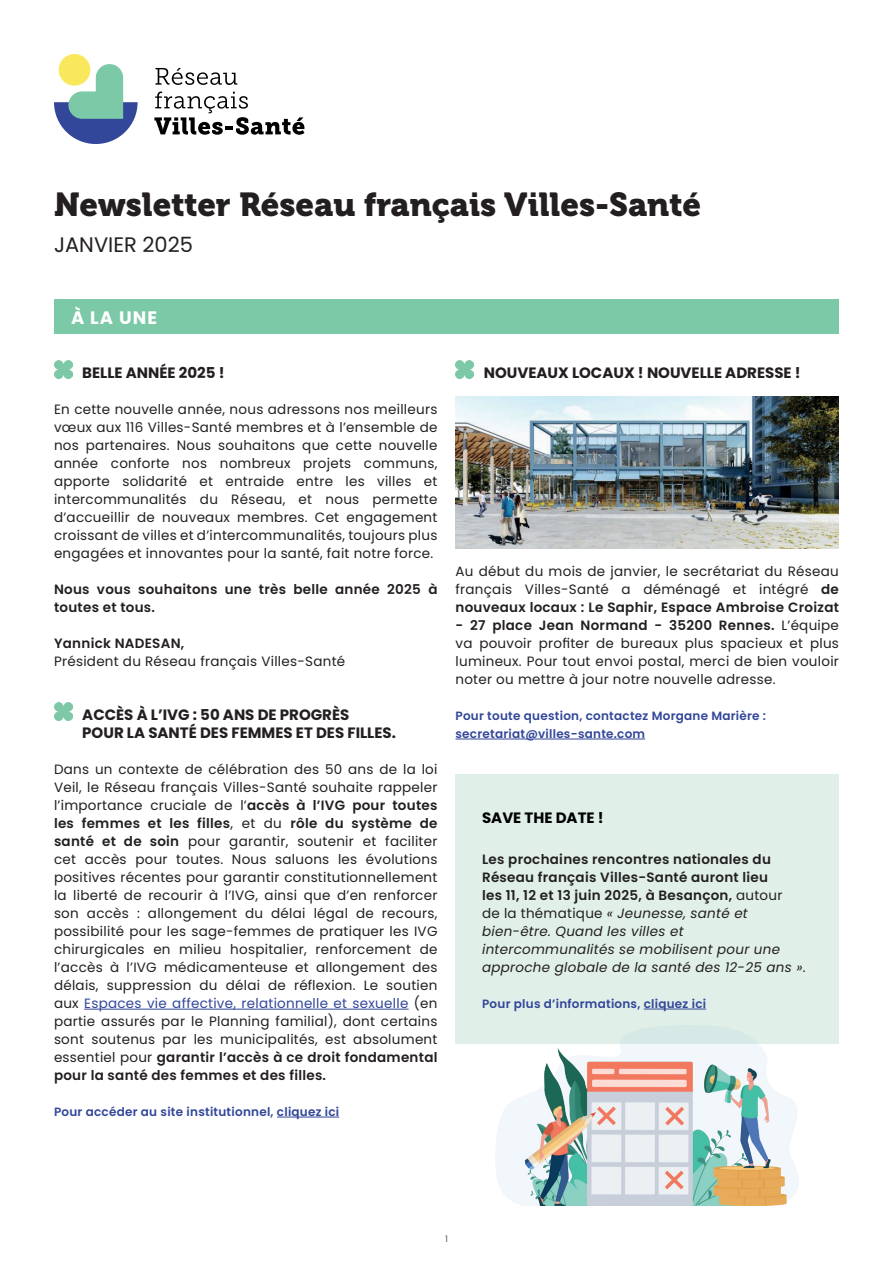
<style>
.page{position:relative;width:893px;height:1263px;background:#fff}
.page>*{position:absolute;margin:0;border:0;box-sizing:border-box;transform-origin:0 0}
.t1{font:33px "Museo 900";color:#231f20}
.t2{font:21px "Poppins";color:#231f20}
.t3{font:700 18px "Poppins";color:#fff}
.t4{font:700 15px/18px "Poppins";color:#231f20}
.t5{font:700 15px "Poppins";color:#000001}
.t6{font:13.5px/18px "Poppins";letter-spacing:.02em;color:#231f20;text-align:justify}
.t7{font:italic 13.5px/18px "Poppins";letter-spacing:.02em;color:#231f20}
.t8{font:600 13.5px/18px "Poppins";letter-spacing:.02em;color:#231f20}
.t9{font:600 12px/18px "Poppins";letter-spacing:.02em;color:#32469a}
.t10{font:9px "Poppins";color:#57585a}
.s1{font-weight:600}
.s2{color:#32469a}
.s3{font-weight:600;font-style:normal}
.s4{font-style:normal}
</style>
<div class="page">
<div style="left:54px;top:299px;width:785px;height:35px;background:#7bc9a7"></div>
<div style="left:59px;top:54px;width:31px;height:32px;background:#fae85c;border-radius:50%"></div>
<svg style="left:54px;top:64px;width:84px;height:80px"></svg>
<svg style="left:155px;top:68px;width:82px;height:17px"></svg>
<svg style="left:154px;top:92px;width:150px;height:43px"></svg>
<img style="left:54px;top:360px;width:18px;height:18px">
<div style="left:455px;top:774px;width:384px;height:270px;background:#e0f0e8"></div>
<hr style="left:644px;top:1009px;width:62px;height:1px;background:#32469a">
<img style="left:496px;top:1044px;width:303px;height:162px">
<img style="left:54px;top:702px;width:18px;height:18px">
<hr style="left:84px;top:1009px;width:325px;height:1px;background:#32469a">
<hr style="left:277px;top:1117px;width:62px;height:1px;background:#32469a">
<img style="left:455px;top:360px;width:18px;height:18px">
<hr style="left:455px;top:739px;width:190px;height:1px;background:#32469a">
<img style="left:455px;top:396px;width:384px;height:153px">
<h1 class="t1" style="left:54px;top:186px;width:648px">Newsletter Réseau français Villes-Santé</h1>
<h2 class="t2" style="left:54px;top:232px;width:141px">JANVIER 2025</h2>
<h3 class="t3" style="left:71px;top:307px;width:88px">À LA UNE</h3>
<p class="t4" style="left:82px;top:364px;width:144px">BELLE ANNÉE 2025 !</p>
<p class="t6" style="left:54px;top:400px;width:385px">En cette nouvelle année, nous adressons nos meilleurs vœux aux 116 Villes-Santé membres et à l’ensemble de nos partenaires. Nous souhaitons que cette nouvelle année conforte nos nombreux projets communs, apporte solidarité et entraide entre les villes et intercommunalités du Réseau, et nous permette d’accueillir de nouveaux membres. Cet engagement croissant de villes et d’intercommunalités, toujours plus engagées et innovantes pour la santé, fait notre force.</p>
<p class="t8" style="left:54px;top:580px;width:385px">Nous vous souhaitons une très belle année 2025 à toutes et tous.</p>
<p class="t8" style="left:54px;top:634px;width:132px">Yannick NADESAN,</p>
<p class="t6" style="left:54px;top:652px;width:293px">Président du Réseau français Villes-Santé</p>
<p class="t4" style="left:82px;top:706px;width:315px">ACCÈS À L’IVG : 50 ANS DE PROGRÈS<br>POUR LA SANTÉ DES FEMMES ET DES FILLES.</p>
<p class="t6" style="left:54px;top:760px;width:385px">Dans un contexte de célébration des 50 ans de la loi Veil, le Réseau français Villes-Santé souhaite rappeler l’importance cruciale de l’<span class="s1">accès à l’IVG pour toutes les femmes et les filles</span>, et du <span class="s1">rôle du système de santé et de soin</span> pour garantir, soutenir et faciliter cet accès pour toutes. Nous saluons les évolutions positives récentes pour garantir constitutionnellement la liberté de recourir à l’IVG, ainsi que d’en renforcer son accès : allongement du délai légal de recours, possibilité pour les sage-femmes de pratiquer les IVG chirurgicales en milieu hospitalier, renforcement de l’accès à l’IVG médicamenteuse et allongement des délais, suppression du délai de réflexion. Le soutien aux <span class="s2">Espaces vie affective, relationnelle et sexuelle</span> (en partie assurés par le Planning familial), dont certains sont soutenus par les municipalités, est absolument essentiel pour <span class="s1">garantir l’accès à ce droit fondamental pour la santé des femmes et des filles.</span></p>
<p class="t9" style="left:54px;top:1103px;width:287px">Pour accéder au site institutionnel, cliquez ici</p>
<p class="t4" style="left:484px;top:364px;width:319px">NOUVEAUX LOCAUX ! NOUVELLE ADRESSE !</p>
<p class="t6" style="left:455px;top:562px;width:385px">Au début du mois de janvier, le secrétariat du Réseau français Villes-Santé a déménagé et intégré <span class="s1">de nouveaux locaux : Le Saphir, Espace Ambroise Croizat</span></p>
<p class="t6" style="left:455px;top:616px;width:385px"><span class="s1">- 27 place Jean Normand - 35200 Rennes.</span> L’équipe va pouvoir profiter de bureaux plus spacieux et plus lumineux. Pour tout envoi postal, merci de bien vouloir noter ou mettre à jour notre nouvelle adresse.</p>
<p class="t9" style="left:455px;top:707px;width:312px">Pour toute question, contactez Morgane Marière : secretariat@villes-sante.com</p>
<p class="t5" style="left:482px;top:809px;width:123px">SAVE THE DATE !</p>
<p class="t7" style="left:482px;top:850px;width:325px"><span class="s3">Les prochaines rencontres nationales du Réseau français Villes-Santé auront lieu<br>les 11, 12 et 13 juin 2025, à Besançon,</span> <span class="s4">autour<br>de la thématique</span> « Jeunesse, santé et bien-être. Quand les villes et intercommunalités se mobilisent pour une approche globale de la santé des 12-25 ans »<span class="s4">.</span></p>
<p class="t9" style="left:482px;top:995px;width:226px">Pour plus d’informations, cliquez ici</p>
<p class="t10" style="left:445px;top:1234px;width:4px">1</p>
</div>
